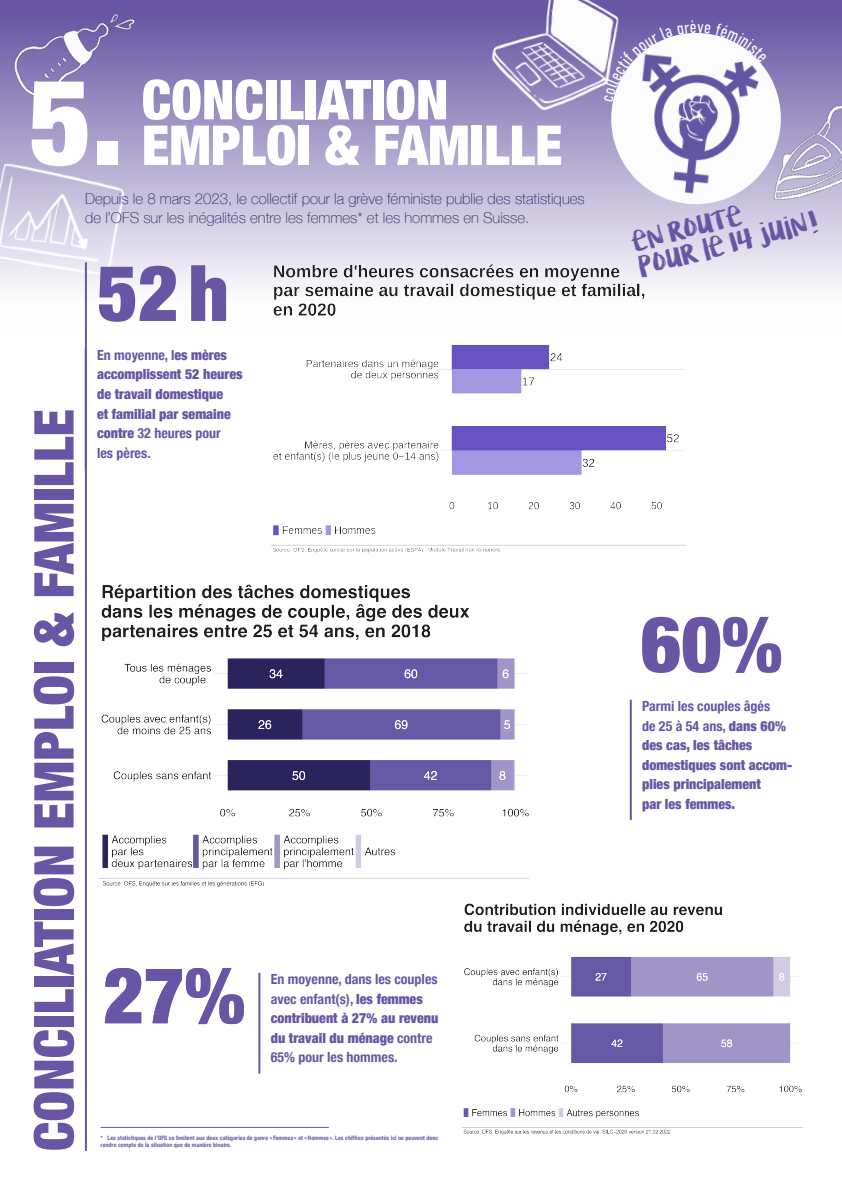
<style>
.page{position:relative;width:842px;height:1191px;background:#fff}
.page>*{position:absolute;margin:0;border:0;box-sizing:border-box;transform-origin:0 0}
.t1{font:900 condensed 120px "Helvetica Neue";color:#fff}
.numerotation_chapitr{font:900 condensed 78px "Helvetica Neue";color:#6856a4}
.chiffre{font:900 condensed 78px "Helvetica Neue";color:#6856a4}
.texte_chiffre{font:900 condensed 55px "Helvetica Neue";color:#6856a4}
.texte_chiffre-2{font:900 condensed 55px "Helvetica Neue";color:#fff}
.texte_chiffre-3{font:25px/25.4px "KG Lifeis Messy";color:#6856a4}
.texte_chiffre-4{font:100 15px/19.5px "Helvetica Neue";color:#2c2360}
.texte_chiffre-5{font:900 condensed 14px/19.5px "Helvetica Neue";color:#6856a4}
.texte_chiffre-6{font:700 condensed 14px/19.5px "Helvetica Neue";color:#6856a4}
.Légende_titre{font:700 condensed 14px/19.5px "Helvetica Neue";color:#6856a4}
.texte_chiffre-7{font:700 condensed 6px/6.5px "Helvetica Neue";letter-spacing:.01em;color:#6856a4}
.s1{font-weight:700}
.s2{font-weight:900}
</style>
<div class="page">
<div style="left:0;top:0;width:842px;height:332px;background:linear-gradient(to bottom,#6250a0,#fff)"></div>
<img style="left:478px;top:0;width:163px;height:133px">
<img style="left:0;top:147px;width:142px;height:153px">
<img style="left:0;top:0;width:150px;height:127px">
<img style="left:719px;top:75px;width:123px;height:158px">
<img style="left:271px;top:264px;width:414px;height:246px">
<img style="left:101px;top:584px;width:428px;height:233px">
<img style="left:464px;top:903px;width:338px;height:190px">
<img style="left:462px;top:1127px;width:340px;height:7px">
<img style="left:273px;top:525px;width:103px;height:10px">
<img style="left:271px;top:545px;width:414px;height:8px">
<img style="left:102px;top:834px;width:294px;height:35px">
<img style="left:100px;top:878px;width:429px;height:9px">
<img style="left:463px;top:1108px;width:176px;height:10px">
<hr style="left:85px;top:262px;width:2px;height:889px;background:#6856a4">
<hr style="left:630px;top:700px;width:2px;height:120px;background:#6856a4">
<hr style="left:258px;top:973px;width:2px;height:100px;background:#6856a4">
<img style="left:607px;top:33px;width:178px;height:176px">
<hr style="left:101px;top:1127px;width:228px;height:1px;background:#6856a4">
<svg style="left:604px;top:20px;width:163px;height:82px"></svg>
<p class="t1" style="left:29px;top:23px;width:95px">5.</p>
<p class="texte_chiffre-2" style="left:142px;top:54px;width:308px">CONCILIATION</p>
<p class="texte_chiffre-2" style="left:142px;top:100px;width:422px">EMPLOI &amp; FAMILLE</p>
<p class="texte_chiffre-4" style="left:85px;top:188px;width:501px">Depuis le 8 mars 2023, le collectif pour la grève féministe publie des statistiques de l’OFS sur les inégalités entre les femmes* et les hommes en Suisse.</p>
<p class="texte_chiffre" style="left:9px;top:1151px;width:743px;rotate:-90deg">CONCILIATION EMPLOI &amp; FAMILLE</p>
<p class="numerotation_chapitr" style="left:97px;top:229px;width:133px">52h</p>
<p class="texte_chiffre-5" style="left:97px;top:344px;width:147px"><span class="s1">En moyenne, l</span>es mères accomplissent 52 heures de travail domestique<br>et familial par semaine contre <span class="s1">32 heures pour<br>les pères.</span></p>
<p class="numerotation_chapitr" style="left:103px;top:931px;width:143px">27%</p>
<p class="texte_chiffre-6" style="left:271px;top:968px;width:168px">En moyenne, dans les couples avec enfant(s), <span class="s2">les femmes</span></p>
<p class="texte_chiffre-5" style="left:271px;top:1007px;width:169px">contribuent à 27% au revenu du travail du ménage <span class="s1">contre<br>65% pour les hommes.</span></p>
<p class="texte_chiffre-7" style="left:101px;top:1134px;width:339px">* Les statistiques de l’OFS se limitent aux deux catégories de genre « Femmes » et « Hommes ». Les chiffres présentés ici ne peuvent donc rendre compte de la situation que de manière binaire.</p>
<p class="texte_chiffre-3" style="left:629px;top:231px;width:186px;rotate:-15deg">en route<br>pour le 14 juin!</p>
<p class="chiffre" style="left:641px;top:580px;width:143px">60%</p>
<p class="Légende_titre" style="left:642px;top:695px;width:145px">Parmi les couples âgés de 25 à 54 ans, <span class="s2">dans 60%</span></p>
<p class="texte_chiffre-5" style="left:642px;top:734px;width:152px">des cas, les tâches domestiques sont accom&shy;plies principalement<br>par les femmes.</p>
</div>
